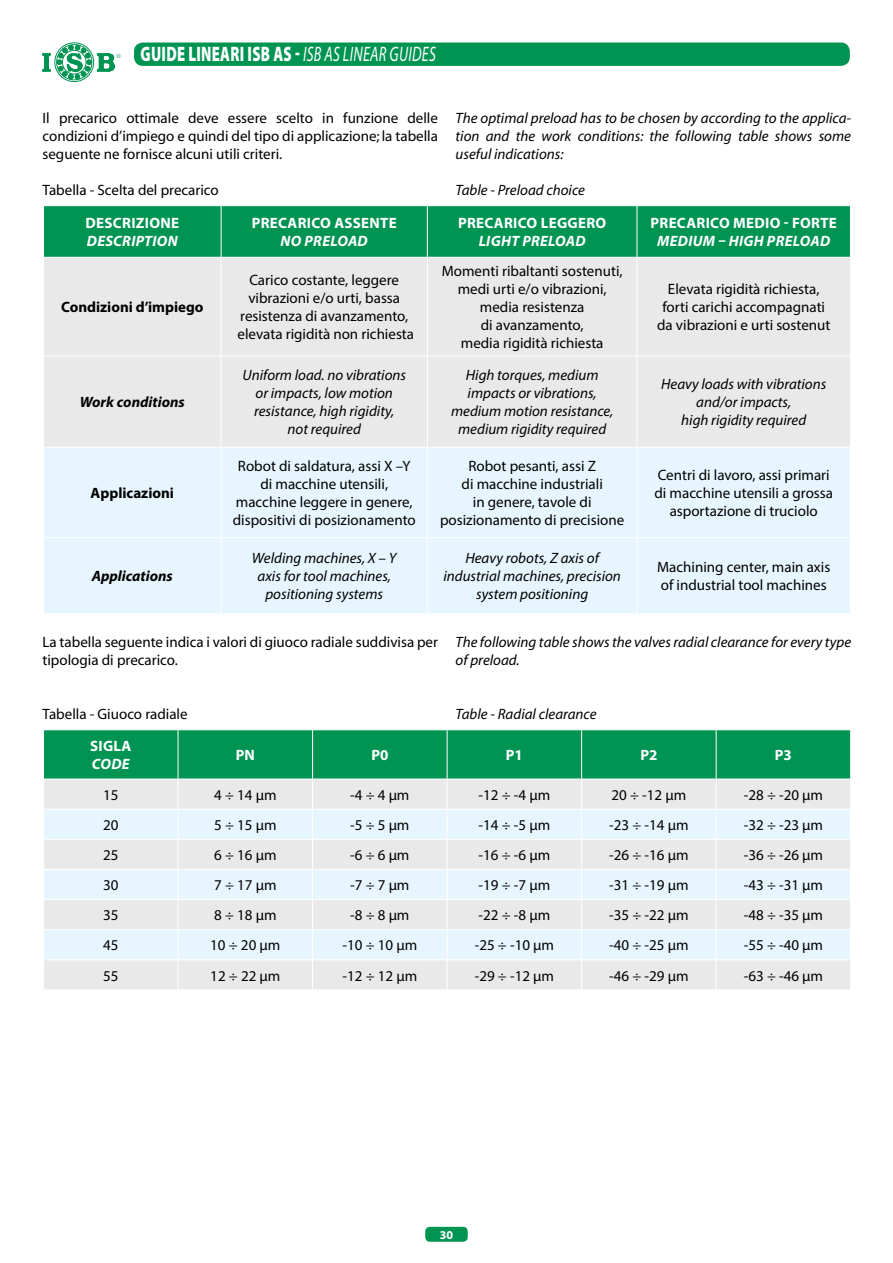
<style>
.page{position:relative;width:893px;height:1263px;background:#fff}
.page>*{position:absolute;margin:0;border:0;box-sizing:border-box;transform-origin:0 0}
.t1{font:900 21px "Myriad Pro";letter-spacing:.02em;color:#fff;scale:.7 1}
.t2{font:15px/18px "Myriad Pro";color:#000;text-align:center}
.t3{font:italic 15px/18px "Myriad Pro";color:#000;text-align:center}
.t4{font:15px/18px "Myriad";color:#000;text-align:justify}
.t5{font:italic 15px/18px "Myriad";color:#000;text-align:justify}
.t6{font:700 15px "Myriad Pro";letter-spacing:.02em;color:#fff}
.t7{font:italic 700 15px "Myriad Pro";letter-spacing:.02em;color:#fff}
.t8{font:700 15px "Myriad Pro";color:#000}
.t9{font:italic 700 15px "Myriad Pro";color:#000}
.t10{font:700 12px "Myriad Pro";color:#fff}
.s1{font-weight:400;font-style:italic}
</style>
<div class="page">
<div style="left:134px;top:43px;width:716px;height:23px;background:#009453;border-radius:9px"></div>
<svg style="left:42px;top:42px;width:79px;height:40px"></svg>
<div style="left:425px;top:1227px;width:43px;height:15px;background:#009453;border-radius:4px"></div>
<div style="left:44px;top:206px;width:806px;height:51px;background:#009453"></div>
<div style="left:44px;top:258px;width:806px;height:97px;background:#e9e9e9"></div>
<div style="left:44px;top:357px;width:806px;height:90px;background:#e9e9e9"></div>
<div style="left:44px;top:448px;width:806px;height:165px;background:#e6f5fe"></div>
<hr style="left:221px;top:258px;width:1px;height:98px;background:#fff">
<hr style="left:427px;top:258px;width:1px;height:98px;background:#fff">
<hr style="left:637px;top:258px;width:1px;height:98px;background:#fff">
<hr style="left:221px;top:356px;width:1px;height:91px;background:#fff">
<hr style="left:427px;top:356px;width:1px;height:91px;background:#fff">
<hr style="left:637px;top:356px;width:1px;height:91px;background:#fff">
<hr style="left:221px;top:448px;width:1px;height:89px;background:#fff">
<hr style="left:427px;top:448px;width:1px;height:89px;background:#fff">
<hr style="left:637px;top:448px;width:1px;height:89px;background:#fff">
<hr style="left:43px;top:537px;width:178px;height:1px;background:#fff">
<hr style="left:221px;top:537px;width:206px;height:1px;background:#fff">
<hr style="left:221px;top:538px;width:1px;height:75px;background:#fff">
<hr style="left:427px;top:537px;width:210px;height:1px;background:#fff">
<hr style="left:427px;top:538px;width:1px;height:75px;background:#fff">
<hr style="left:637px;top:537px;width:214px;height:1px;background:#fff">
<hr style="left:637px;top:538px;width:1px;height:75px;background:#fff">
<hr style="left:221px;top:206px;width:1px;height:51px;background:#fff">
<hr style="left:427px;top:206px;width:1px;height:51px;background:#fff">
<hr style="left:637px;top:206px;width:1px;height:51px;background:#fff">
<div style="left:44px;top:730px;width:806px;height:49px;background:#009453"></div>
<div style="left:44px;top:780px;width:806px;height:29px;background:#e9e9e9"></div>
<div style="left:44px;top:810px;width:806px;height:29px;background:#e6f5fe"></div>
<hr style="left:178px;top:730px;width:1px;height:49px;background:#fff">
<hr style="left:312px;top:730px;width:1px;height:49px;background:#fff">
<hr style="left:447px;top:730px;width:1px;height:49px;background:#fff">
<hr style="left:581px;top:730px;width:1px;height:49px;background:#fff">
<hr style="left:716px;top:730px;width:1px;height:49px;background:#fff">
<hr style="left:178px;top:779px;width:1px;height:30px;background:#fff">
<hr style="left:312px;top:779px;width:1px;height:30px;background:#fff">
<hr style="left:447px;top:779px;width:1px;height:30px;background:#fff">
<hr style="left:581px;top:779px;width:1px;height:30px;background:#fff">
<hr style="left:716px;top:779px;width:1px;height:30px;background:#fff">
<hr style="left:178px;top:809px;width:1px;height:30px;background:#fff">
<hr style="left:312px;top:809px;width:1px;height:30px;background:#fff">
<hr style="left:447px;top:809px;width:1px;height:30px;background:#fff">
<hr style="left:581px;top:809px;width:1px;height:30px;background:#fff">
<hr style="left:716px;top:809px;width:1px;height:30px;background:#fff">
<svg style="left:44px;top:840px;width:806px;height:149px;background:#e8eef1"></svg>
<h1 class="t1" style="left:140px;top:40px;width:424px">GUIDE LINEARI ISB AS - <span class="s1">ISB AS LINEAR GUIDES</span></h1>
<p class="t4" style="left:43px;top:109px;width:397px">Il precarico ottimale deve essere scelto in funzione delle condizioni d’impiego e quindi del tipo di applicazione; la tabella seguente ne fornisce alcuni utili criteri.</p>
<p class="t4" style="left:43px;top:181px;width:178px">Tabella - Scelta del precarico</p>
<p class="t5" style="left:456px;top:109px;width:397px">The optimal preload has to be chosen by according to the applica&shy;tion and the work conditions: the following table shows some useful indications:</p>
<p class="t5" style="left:456px;top:181px;width:131px">Table - Preload choice</p>
<p class="t6" style="left:85px;top:213px;width:95px">DESCRIZIONE</p>
<p class="t7" style="left:87px;top:231px;width:92px">DESCRIPTION</p>
<p class="t6" style="left:252px;top:213px;width:147px">PRECARICO ASSENTE</p>
<p class="t7" style="left:281px;top:231px;width:89px">NO PRELOAD</p>
<p class="t6" style="left:458px;top:213px;width:150px">PRECARICO LEGGERO</p>
<p class="t7" style="left:479px;top:231px;width:108px">LIGHT PRELOAD</p>
<p class="t6" style="left:650px;top:213px;width:188px">PRECARICO MEDIO - FORTE</p>
<p class="t7" style="left:657px;top:231px;width:175px">MEDIUM – HIGH PRELOAD</p>
<p class="t8" style="left:61px;top:297px;width:144px">Condizioni d’impiego</p>
<p class="t9" style="left:80px;top:392px;width:106px">Work conditions</p>
<p class="t8" style="left:91px;top:483px;width:85px">Applicazioni</p>
<p class="t9" style="left:92px;top:567px;width:83px">Applications</p>
<p class="t2" style="left:237px;top:271px;width:178px">Carico costante, leggere vibrazioni e/o urti, bassa resistenza di avanzamento, elevata rigidità non richiesta</p>
<p class="t2" style="left:442px;top:262px;width:182px">Momenti ribaltanti sostenuti, medi urti e/o vibrazioni, media resistenza<br>di avanzamento,<br>media rigidità richiesta</p>
<p class="t2" style="left:657px;top:280px;width:175px">Elevata rigidità richiesta, forti carichi accompagnati da vibrazioni e urti sostenut</p>
<p class="t3" style="left:242px;top:366px;width:165px">Uniform load. no vibrations or impacts, low motion resistance, high rigidity, not required</p>
<p class="t3" style="left:451px;top:366px;width:164px">High torques, medium impacts or vibrations, medium motion resistance, medium rigidity required</p>
<p class="t3" style="left:661px;top:375px;width:167px">Heavy loads with vibrations and/or impacts,<br>high rigidity required</p>
<p class="t2" style="left:233px;top:457px;width:184px">Robot di saldatura, assi X –Y di macchine utensili, macchine leggere in genere, dispositivi di posizionamento</p>
<p class="t2" style="left:440px;top:457px;width:186px">Robot pesanti, assi Z<br>di macchine industriali<br>in genere, tavole di posizionamento di precisione</p>
<p class="t2" style="left:654px;top:466px;width:180px">Centri di lavoro, assi primari di macchine utensili a grossa asportazione di truciolo</p>
<p class="t3" style="left:252px;top:549px;width:146px">Welding machines, X – Y axis for tool machines, positioning systems</p>
<p class="t3" style="left:443px;top:549px;width:179px">Heavy robots, Z axis of industrial machines, precision system positioning</p>
<p class="t2" style="left:657px;top:558px;width:175px;text-align:left">Machining center, main axis of industrial tool machines</p>
<p class="t4" style="left:43px;top:633px;width:397px">La tabella seguente indica i valori di giuoco radiale suddivisa per tipologia di precarico.</p>
<p class="t4" style="left:43px;top:705px;width:147px">Tabella - Giuoco radiale</p>
<p class="t5" style="left:456px;top:633px;width:397px">The following table shows the valves radial clearance for every type of preload.</p>
<p class="t5" style="left:456px;top:705px;width:142px">Table - Radial clearance</p>
<p class="t6" style="left:90px;top:736px;width:43px">SIGLA</p>
<p class="t7" style="left:92px;top:754px;width:39px">CODE</p>
<p class="t6" style="left:236px;top:745px;width:21px">PN</p>
<p class="t6" style="left:371px;top:745px;width:19px">P0</p>
<p class="t6" style="left:506px;top:745px;width:19px">P1</p>
<p class="t6" style="left:640px;top:745px;width:19px">P2</p>
<p class="t6" style="left:775px;top:745px;width:19px">P3</p>
<p class="t2" style="left:103px;top:785px;width:17px">15</p>
<p class="t2" style="left:214px;top:785px;width:64px">4 ÷ 14 µm</p>
<p class="t2" style="left:350px;top:785px;width:61px">-4 ÷ 4 µm</p>
<p class="t2" style="left:479px;top:785px;width:73px">-12 ÷ -4 µm</p>
<p class="t2" style="left:612px;top:785px;width:76px">20 ÷ -12 µm</p>
<p class="t2" style="left:744px;top:785px;width:81px">-28 ÷ -20 µm</p>
<p class="t2" style="left:103px;top:815px;width:17px">20</p>
<p class="t2" style="left:214px;top:815px;width:64px">5 ÷ 15 µm</p>
<p class="t2" style="left:350px;top:815px;width:61px">-5 ÷ 5 µm</p>
<p class="t2" style="left:479px;top:815px;width:73px">-14 ÷ -5 µm</p>
<p class="t2" style="left:609px;top:815px;width:81px">-23 ÷ -14 µm</p>
<p class="t2" style="left:744px;top:815px;width:81px">-32 ÷ -23 µm</p>
<p class="t2" style="left:103px;top:846px;width:17px">25</p>
<p class="t2" style="left:214px;top:846px;width:64px">6 ÷ 16 µm</p>
<p class="t2" style="left:350px;top:846px;width:61px">-6 ÷ 6 µm</p>
<p class="t2" style="left:479px;top:846px;width:73px">-16 ÷ -6 µm</p>
<p class="t2" style="left:609px;top:846px;width:81px">-26 ÷ -16 µm</p>
<p class="t2" style="left:744px;top:846px;width:81px">-36 ÷ -26 µm</p>
<p class="t2" style="left:103px;top:876px;width:17px">30</p>
<p class="t2" style="left:214px;top:876px;width:64px">7 ÷ 17 µm</p>
<p class="t2" style="left:350px;top:876px;width:61px">-7 ÷ 7 µm</p>
<p class="t2" style="left:479px;top:876px;width:73px">-19 ÷ -7 µm</p>
<p class="t2" style="left:609px;top:876px;width:81px">-31 ÷ -19 µm</p>
<p class="t2" style="left:744px;top:876px;width:81px">-43 ÷ -31 µm</p>
<p class="t2" style="left:103px;top:906px;width:17px">35</p>
<p class="t2" style="left:214px;top:906px;width:64px">8 ÷ 18 µm</p>
<p class="t2" style="left:350px;top:906px;width:61px">-8 ÷ 8 µm</p>
<p class="t2" style="left:479px;top:906px;width:73px">-22 ÷ -8 µm</p>
<p class="t2" style="left:609px;top:906px;width:81px">-35 ÷ -22 µm</p>
<p class="t2" style="left:744px;top:906px;width:81px">-48 ÷ -35 µm</p>
<p class="t2" style="left:103px;top:936px;width:17px">45</p>
<p class="t2" style="left:210px;top:936px;width:72px">10 ÷ 20 µm</p>
<p class="t2" style="left:343px;top:936px;width:76px">-10 ÷ 10 µm</p>
<p class="t2" style="left:475px;top:936px;width:81px">-25 ÷ -10 µm</p>
<p class="t2" style="left:609px;top:936px;width:81px">-40 ÷ -25 µm</p>
<p class="t2" style="left:744px;top:936px;width:81px">-55 ÷ -40 µm</p>
<p class="t2" style="left:103px;top:966px;width:17px">55</p>
<p class="t2" style="left:210px;top:966px;width:72px">12 ÷ 22 µm</p>
<p class="t2" style="left:343px;top:966px;width:76px">-12 ÷ 12 µm</p>
<p class="t2" style="left:475px;top:966px;width:81px">-29 ÷ -12 µm</p>
<p class="t2" style="left:609px;top:966px;width:81px">-46 ÷ -29 µm</p>
<p class="t2" style="left:744px;top:966px;width:81px">-63 ÷ -46 µm</p>
<p class="t10" style="left:440px;top:1227px;width:15px">30</p>
</div>
